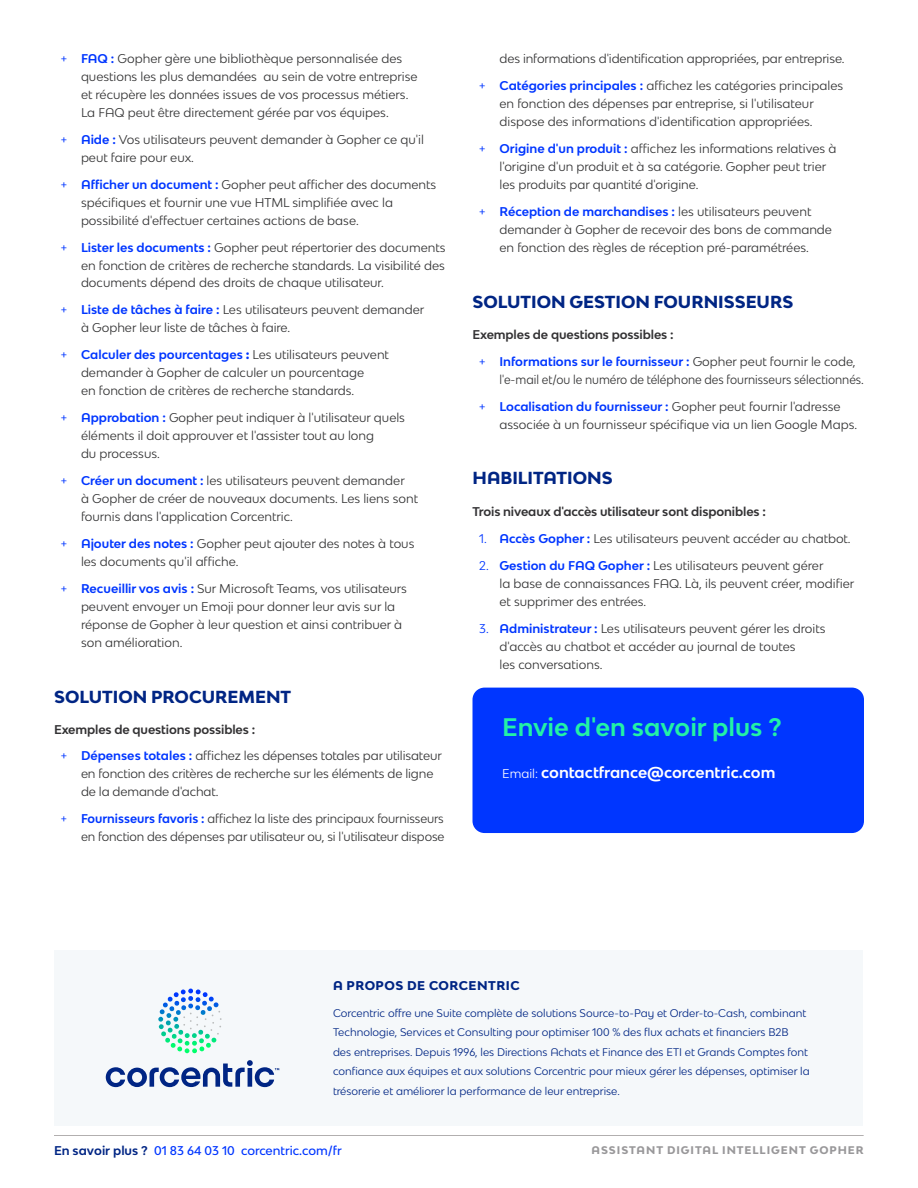
<style>
.page{position:relative;width:918px;height:1188px;background:#fff}
.page>*{position:absolute;margin:0;border:0;box-sizing:border-box;transform-origin:0 0}
.Section_Subheads{font:700 24px "Bw Modelica SS01";color:#22f2a6}
.Section_Subheads-2{font:800 16.5px "Bw Modelica SS01";color:#002584}
.Body_Copy{font:700 15px "Bw Modelica SS01";color:#fff}
.Bullets{font:12px/18px "Bw Modelica SS01";color:#333334}
.Bullets-2{font:700 12px "Bw Modelica SS01";letter-spacing:-.01em;color:#333234}
.t1{font:500 12px "Bw Modelica SS01";color:#0036ff}
.About_Corcentric_Hea{font:800 12px "Bw Modelica SS01";letter-spacing:.04em;color:#002584}
.About_Corcentric_Bod{font:10.5px/19.5px "Bw Modelica SS01";color:#002584}
.t2{font:800 10.5px "Bw Modelica SS01";letter-spacing:.09em;color:#99989a}
.s1{color:#0036ff}
.s2{font-weight:700;color:#0036ff}
.s3{font-weight:800;color:#0036ff}
.s4{font-weight:400;font-size:12px}
.s5{font-weight:700;color:#002584}
</style>
<div class="page">
<div style="left:55px;top:950px;width:808px;height:175px;background:#f5f8fa"></div>
<hr style="left:54px;top:1135px;width:810px;height:1px;background:#b2afaf">
<svg style="left:158px;top:989px;width:64px;height:64px"></svg>
<svg style="left:106px;top:1060px;width:173px;height:27px"></svg>
<div style="left:472px;top:688px;width:392px;height:145px;background:#0036ff;border-radius:12px"></div>
<p class="Bullets" style="left:81px;top:50px;width:338px;text-indent:-20px"><span class="s1">+</span> <span class="s2">FAQ :</span> Gopher gère une bibliothèque personnalisée des questions les plus demandées au sein de votre entreprise et récupère les données issues de vos processus métiers.<br>La FAQ peut être directement gérée par vos équipes.</p>
<p class="Bullets" style="left:81px;top:131px;width:344px;text-indent:-20px"><span class="s1">+</span> <span class="s2">Aide :</span> Vos utilisateurs peuvent demander à Gopher ce qu'il peut faire pour eux.</p>
<p class="Bullets" style="left:81px;top:176px;width:357px;text-indent:-20px"><span class="s1">+</span> <span class="s2">Afficher un document :</span> Gopher peut afficher des documents spécifiques et fournir une vue HTML simplifiée avec la possibilité d'effectuer certaines actions de base.</p>
<p class="Bullets" style="left:81px;top:238px;width:366px;text-align:justify;text-indent:-20px"><span class="s1">+</span> <span class="s2">Lister les documents :</span> Gopher peut répertorier des documents en fonction de critères de recherche standards. La visibilité des documents dépend des droits de chaque utilisateur.</p>
<p class="Bullets" style="left:81px;top:300px;width:345px;text-indent:-20px"><span class="s1">+</span> <span class="s2">Liste de tâches à faire :</span> Les utilisateurs peuvent demander à Gopher leur liste de tâches à faire.</p>
<p class="Bullets" style="left:81px;top:345px;width:309px;text-indent:-20px"><span class="s1">+</span> <span class="s2">Calculer des pourcentages</span> <span class="s3">:</span> Les utilisateurs peuvent demander à Gopher de calculer un pourcentage<br>en fonction de critères de recherche standards.</p>
<p class="Bullets" style="left:81px;top:408px;width:326px;text-indent:-20px"><span class="s1">+</span> <span class="s2">Approbation :</span> Gopher peut indiquer à l'utilisateur quels éléments il doit approuver et l'assister tout au long<br>du processus.</p>
<p class="Bullets" style="left:81px;top:471px;width:339px;text-indent:-20px"><span class="s1">+</span> <span class="s2">Créer un document :</span> les utilisateurs peuvent demander<br>à Gopher de créer de nouveaux documents. Les liens sont fournis dans l'application Corcentric.</p>
<p class="Bullets" style="left:81px;top:534px;width:335px;text-indent:-20px"><span class="s1">+</span> <span class="s2">Ajouter des notes :</span> Gopher peut ajouter des notes à tous les documents qu'il affiche.</p>
<p class="Bullets" style="left:81px;top:579px;width:327px;text-indent:-20px"><span class="s1">+</span> <span class="s2">Recueillir vos avis :</span> Sur Microsoft Teams, vos utilisateurs peuvent envoyer un Emoji pour donner leur avis sur la réponse de Gopher à leur question et ainsi contribuer à son amélioration.</p>
<p class="Section_Subheads-2" style="left:54px;top:686px;width:239px">SOLUTION PROCUREMENT</p>
<p class="Bullets-2" style="left:54px;top:722px;width:203px">Exemples de questions possibles :</p>
<p class="Bullets" style="left:81px;top:747px;width:362px;text-indent:-20px"><span class="s1">+</span> <span class="s2">Dépenses totales :</span> affichez les dépenses totales par utilisateur en fonction des critères de recherche sur les éléments de ligne de la demande d'achat.</p>
<p class="Bullets" style="left:61px;top:809px;width:385px;text-align:right"><span class="s1">+</span> <span class="s2">Fournisseurs favoris :</span> affichez la liste des principaux fournisseurs en fonction des dépenses par utilisateur ou, si l'utilisateur dispose</p>
<p class="Bullets" style="left:500px;top:50px;width:347px">des informations d'identification appropriées, par entreprise.</p>
<p class="Bullets" style="left:500px;top:77px;width:345px;text-indent:-20px"><span class="s1">+</span> <span class="s2">Catégories principales :</span> affichez les catégories principales en fonction des dépenses par entreprise, si l'utilisateur dispose des informations d'identification appropriées.</p>
<p class="Bullets" style="left:500px;top:140px;width:338px;text-indent:-20px"><span class="s1">+</span> <span class="s2">Origine d'un produit :</span> affichez les informations relatives à l'origine d'un produit et à sa catégorie. Gopher peut trier les produits par quantité d'origine.</p>
<p class="Bullets" style="left:500px;top:203px;width:334px;text-indent:-20px"><span class="s1">+</span> <span class="s2">Réception de marchandises :</span> les utilisateurs peuvent demander à Gopher de recevoir des bons de commande en fonction des règles de réception pré-paramétrées.</p>
<p class="Section_Subheads-2" style="left:473px;top:291px;width:322px">SOLUTION GESTION FOURNISSEURS</p>
<p class="Bullets-2" style="left:472px;top:327px;width:203px">Exemples de questions possibles :</p>
<p class="Bullets" style="left:500px;top:352px;width:366px;text-indent:-20px"><span class="s1">+</span> <span class="s2">Informations sur le fournisseur :</span> Gopher peut fournir le code, l'e-mail et/ou le numéro de téléphone des fournisseurs sélectionnés.</p>
<p class="Bullets" style="left:500px;top:397px;width:359px;text-indent:-20px"><span class="s1">+</span> <span class="s2">Localisation du fournisseur :</span> Gopher peut fournir l'adresse associée à un fournisseur spécifique via un lien Google Maps.</p>
<p class="Section_Subheads-2" style="left:473px;top:468px;width:142px">HABILITATIONS</p>
<p class="Bullets-2" style="left:472px;top:503px;width:295px">Trois niveaux d'accès utilisateur sont disponibles :</p>
<p class="Bullets" style="left:479px;top:529px;width:373px"><span class="s1">1.</span> <span class="s2">Accès Gopher :</span> Les utilisateurs peuvent accéder au chatbot.</p>
<p class="Bullets" style="left:500px;top:556px;width:356px;text-indent:-20px"><span class="s1">2.</span> <span class="s2">Gestion du FAQ Gopher :</span> Les utilisateurs peuvent gérer<br>la base de connaissances FAQ. Là, ils peuvent créer, modifier et supprimer des entrées.</p>
<p class="Bullets" style="left:500px;top:619px;width:327px;text-indent:-20px"><span class="s1">3.</span> <span class="s2">Administrateur :</span> Les utilisateurs peuvent gérer les droits d'accès au chatbot et accéder au journal de toutes<br>les conversations.</p>
<p class="Section_Subheads" style="left:502px;top:712px;width:281px">Envie d'en savoir plus ?</p>
<p class="Body_Copy" style="left:502px;top:763px;width:275px"><span class="s4">Email:</span> contactfrance@corcentric.com</p>
<p class="About_Corcentric_Hea" style="left:333px;top:978px;width:188px">A PROPOS DE CORCENTRIC</p>
<p class="About_Corcentric_Bod" style="left:333px;top:1003px;width:478px">Corcentric offre une Suite complète de solutions Source-to-Pay et Order-to-Cash, combinant Technologie, Services et Consulting pour optimiser 100 % des flux achats et financiers B2B<br>des entreprises. Depuis 1996, les Directions Achats et Finance des ETI et Grands Comptes font confiance aux équipes et aux solutions Corcentric pour mieux gérer les dépenses, optimiser la trésorerie et améliorer la performance de leur entreprise.</p>
<p class="t1" style="left:54px;top:1143px;width:289px"><span class="s5">En savoir plus ?</span> 01 83 64 03 10 corcentric.com/fr</p>
<p class="t2" style="left:592px;top:1143px;width:273px">ASSISTANT DIGITAL INTELLIGENT GOPHER</p>
</div>
